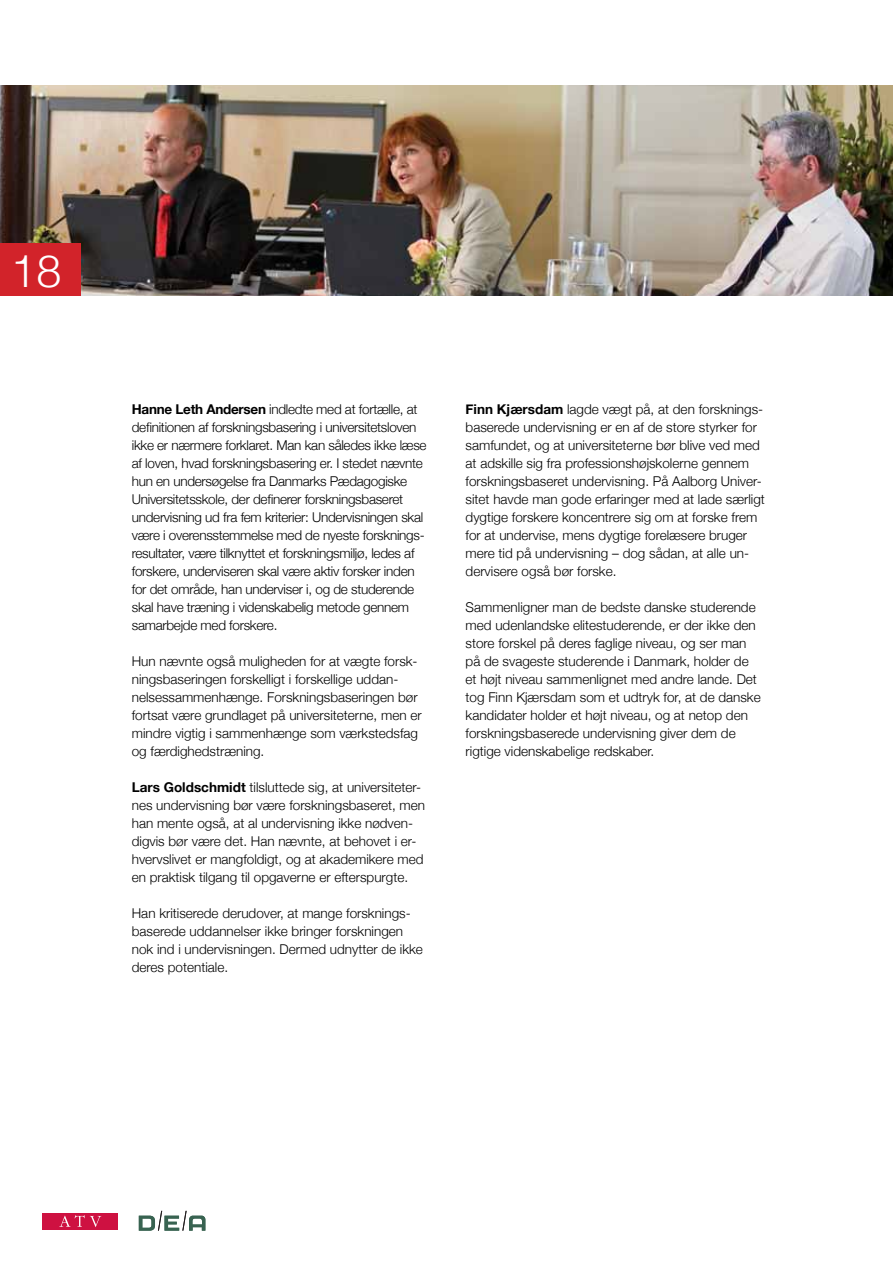
<style>
.page{position:relative;width:893px;height:1263px;background:#fff}
.page>*{position:absolute;margin:0;border:0;box-sizing:border-box;transform-origin:0 0}
.t1{font:300 45px "Helvetica Neue";color:#fff}
.t2{font:300 13.5px/18px "Helvetica Neue";color:#000}
.t3{font:300 13.5px/18px "Helvetica Neue";letter-spacing:-.02em;color:#000}
.s1{font-weight:700}
</style>
<div class="page">
<img style="left:0;top:85px;width:893px;height:211px">
<div style="left:43px;top:1213px;width:75px;height:17px;background:#ce1141"></div>
<svg style="left:59px;top:1215px;width:42px;height:12px"></svg>
<svg style="left:139px;top:1211px;width:66px;height:19px"></svg>
<div style="left:0;top:244px;width:80px;height:52px;background:#d2232a"></div>
<h1 class="t1" style="left:11px;top:244px;width:52px">18</h1>
<p class="t3" style="left:132px;top:400px;width:296px"><span class="s1">Hanne Leth Andersen</span> indledte med at fortælle, at definitionen af forskningsbasering i universitetsloven ikke er nærmere forklaret. Man kan således ikke læse af loven, hvad forskningsbasering er. I stedet nævnte hun en undersøgelse fra Danmarks Pædagogiske Universitetsskole, der definerer forskningsbaseret undervisning ud fra fem kriterier: Undervisningen skal være i overensstemmelse med de nyeste forsknings&shy;resultater, være tilknyttet et forskningsmiljø, ledes af forskere, underviseren skal være aktiv forsker inden for det område, han underviser i, og de studerende skal have træning i videnskabelig metode gennem samarbejde med forskere.</p>
<p class="t2" style="left:132px;top:652px;width:291px">Hun nævnte også muligheden for at vægte forsk&shy;ningsbaseringen forskelligt i forskellige uddan&shy;nelsessammenhænge. Forskningsbaseringen bør fortsat være grundlaget på universiteterne, men er mindre vigtig i sammenhænge som værkstedsfag og færdighedstræning.</p>
<p class="t2" style="left:132px;top:778px;width:295px"><span class="s1">Lars Goldschmidt</span> tilsluttede sig, at universiteter&shy;nes undervisning bør være forskningsbaseret, men han mente også, at al undervisning ikke nødven&shy;digvis bør være det. Han nævnte, at behovet i er&shy;hvervslivet er mangfoldigt, og at akademikere med en praktisk tilgang til opgaverne er efterspurgte.</p>
<p class="t2" style="left:132px;top:904px;width:293px">Han kritiserede derudover, at mange forsknings&shy;baserede uddannelser ikke bringer forskningen nok ind i undervisningen. Dermed udnytter de ikke deres potentiale.</p>
<p class="t2" style="left:466px;top:400px;width:301px"><span class="s1">Finn Kjærsdam</span> lagde vægt på, at den forsknings&shy;baserede undervisning er en af de store styrker for samfundet, og at universiteterne bør blive ved med at adskille sig fra professionshøjskolerne gennem forskningsbaseret undervisning. På Aalborg Univer&shy;sitet havde man gode erfaringer med at lade særligt dygtige forskere koncentrere sig om at forske frem for at undervise, mens dygtige forelæsere bruger mere tid på undervisning – dog sådan, at alle un&shy;dervisere også bør forske.</p>
<p class="t2" style="left:466px;top:598px;width:297px">Sammenligner man de bedste danske studerende med udenlandske elitestuderende, er der ikke den store forskel på deres faglige niveau, og ser man på de svageste studerende i Danmark, holder de et højt niveau sammenlignet med andre lande. Det tog Finn Kjærsdam som et udtryk for, at de danske kandidater holder et højt niveau, og at netop den forskningsbaserede undervisning giver dem de rigtige videnskabelige redskaber.</p>
</div>
